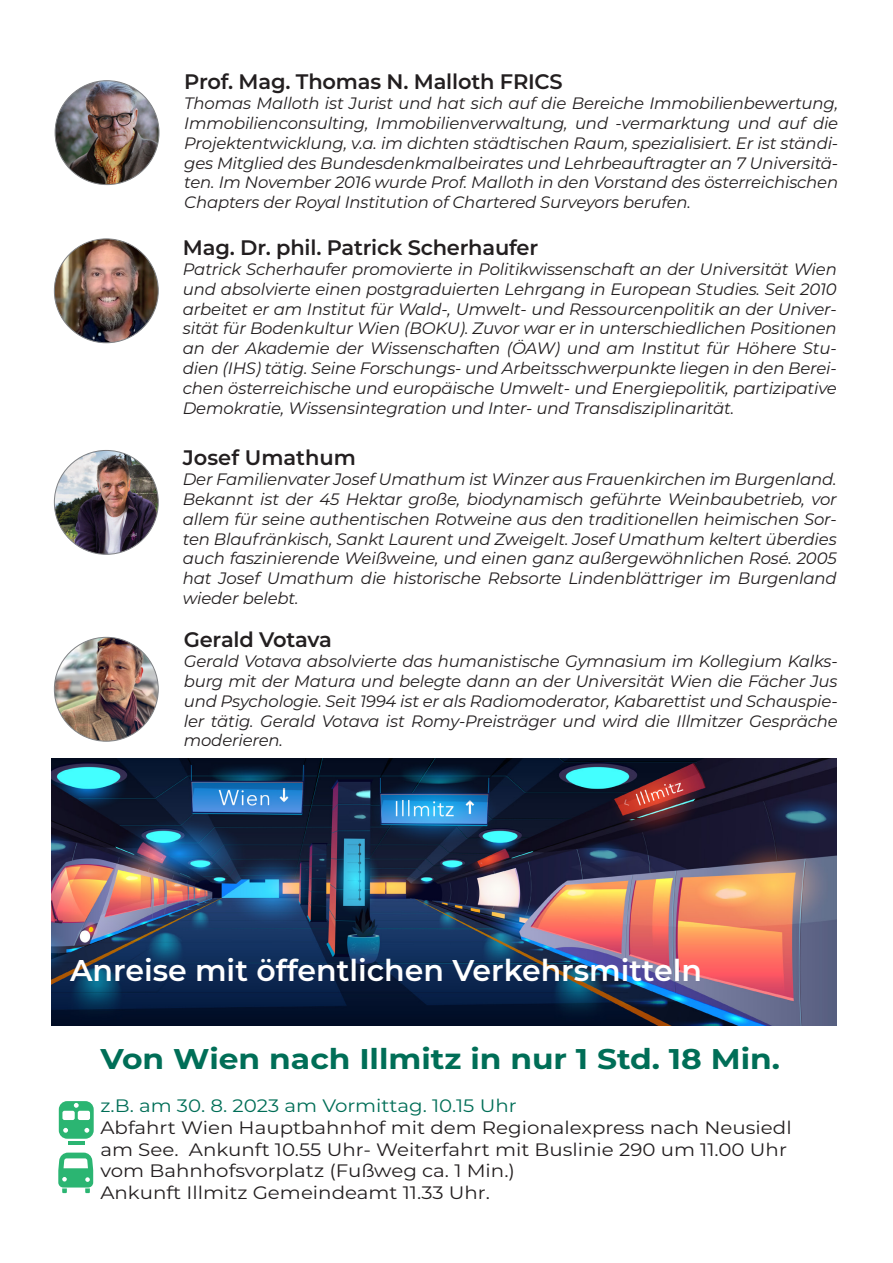
<style>
.page{position:relative;width:893px;height:1263px;background:#fff}
.page>*{position:absolute;margin:0;border:0;box-sizing:border-box;transform-origin:0 0}
.t1{font:600 30px "Montserrat";color:#fff}
.t2{font:700 28.5px "Montserrat";color:#006e57;scale:1.1 1}
.t3{font:600 21px "Montserrat";letter-spacing:-.01em;color:#231f20}
.t4{font:18px/21.6px "Montserrat";color:#231f20;scale:1.1 1}
.t5{font:18px "Montserrat";color:#006e57;scale:1.1 1}
.t6{font:italic 16.5px/19.8px "Montserrat";letter-spacing:-.01em;color:#231f20;text-align:justify}
</style>
<div class="page">
<img style="left:54px;top:637px;width:104px;height:104px;border-radius:51px">
<img style="left:54px;top:450px;width:104px;height:104px;border-radius:52px">
<img style="left:54px;top:239px;width:104px;height:104px;border-radius:52px">
<img style="left:52px;top:759px;width:785px;height:267px">
<svg style="left:59px;top:1101px;width:35px;height:38px"></svg>
<hr style="left:69px;top:1142px;width:16px;height:3px;background:#2bb572">
<svg style="left:58px;top:1152px;width:35px;height:41px"></svg>
<img style="left:55px;top:81px;width:104px;height:104px;border-radius:52px">
<p class="t3" style="left:184px;top:67px;width:380px">Prof. Mag. Thomas N. Malloth FRICS</p>
<p class="t6" style="left:184px;top:93px;width:655px">Thomas Malloth ist Jurist und hat sich auf die Bereiche Immobilienbewertung, Immobilienconsulting, Immobilienverwaltung, und -vermarktung und auf die Projektentwicklung, v.a. im dichten städtischen Raum, spezialisiert. Er ist ständi&shy;ges Mitglied des Bundesdenkmalbeirates und Lehrbeauftragter an 7 Universitä&shy;ten. Im November 2016 wurde Prof. Malloth in den Vorstand des österreichischen Chapters der Royal Institution of Chartered Surveyors berufen.</p>
<p class="t3" style="left:183px;top:233px;width:357px">Mag. Dr. phil. Patrick Scherhaufer</p>
<p class="t6" style="left:183px;top:259px;width:655px">Patrick Scherhaufer promovierte in Politikwissenschaft an der Universität Wien und absolvierte einen postgraduierten Lehrgang in European Studies. Seit 2010 arbeitet er am Institut für Wald-, Umwelt- und Ressourcenpolitik an der Univer&shy;sität für Bodenkultur Wien (BOKU). Zuvor war er in unterschiedlichen Positionen an der Akademie der Wissenschaften (ÖAW) und am Institut für Höhere Stu&shy;dien (IHS) tätig. Seine Forschungs- und Arbeitsschwerpunkte liegen in den Berei&shy;chen österreichische und europäische Umwelt- und Energiepolitik, partizipative Demokratie, Wissensintegration und Inter- und Transdisziplinarität.</p>
<p class="t3" style="left:183px;top:443px;width:175px">Josef Umathum</p>
<p class="t6" style="left:183px;top:469px;width:655px">Der Familienvater Josef Umathum ist Winzer aus Frauenkirchen im Burgenland.<br>Bekannt ist der 45 Hektar große, biodynamisch geführte Weinbaubetrieb, vor allem für seine authentischen Rotweine aus den traditionellen heimischen Sor&shy;ten Blaufränkisch, Sankt Laurent und Zweigelt. Josef Umathum keltert überdies auch faszinierende Weißweine, und einen ganz außergewöhnlichen Rosé. 2005 hat Josef Umathum die historische Rebsorte Lindenblättriger im Burgenland wieder belebt.</p>
<p class="t3" style="left:184px;top:625px;width:150px">Gerald Votava</p>
<p class="t6" style="left:184px;top:651px;width:655px">Gerald Votava absolvierte das humanistische Gymnasium im Kollegium Kalks&shy;burg mit der Matura und belegte dann an der Universität Wien die Fächer Jus und Psychologie. Seit 1994 ist er als Radiomoderator, Kabarettist und Schauspie&shy;ler tätig. Gerald Votava ist Romy-Preisträger und wird die Illmitzer Gespräche moderieren.</p>
<p class="t1" style="left:70px;top:949px;width:633px">Anreise mit öffentlichen Verkehrsmitteln</p>
<p class="t2" style="left:100px;top:1038px;width:619px">Von Wien nach Illmitz in nur 1 Std. 18 Min.</p>
<p class="t5" style="left:100px;top:1093px;width:380px">z.B. am 30. 8. 2023 am Vormittag. 10.15 Uhr</p>
<p class="t4" style="left:100px;top:1116px;width:630px">Abfahrt Wien Hauptbahnhof mit dem Regionalexpress nach Neusiedl am See. Ankunft 10.55 Uhr- Weiterfahrt mit Buslinie 290 um 11.00 Uhr vom Bahnhofsvorplatz (Fußweg ca. 1 Min.)</p>
<p class="t4" style="left:100px;top:1181px;width:356px">Ankunft Illmitz Gemeindeamt 11.33 Uhr.</p>
</div>
